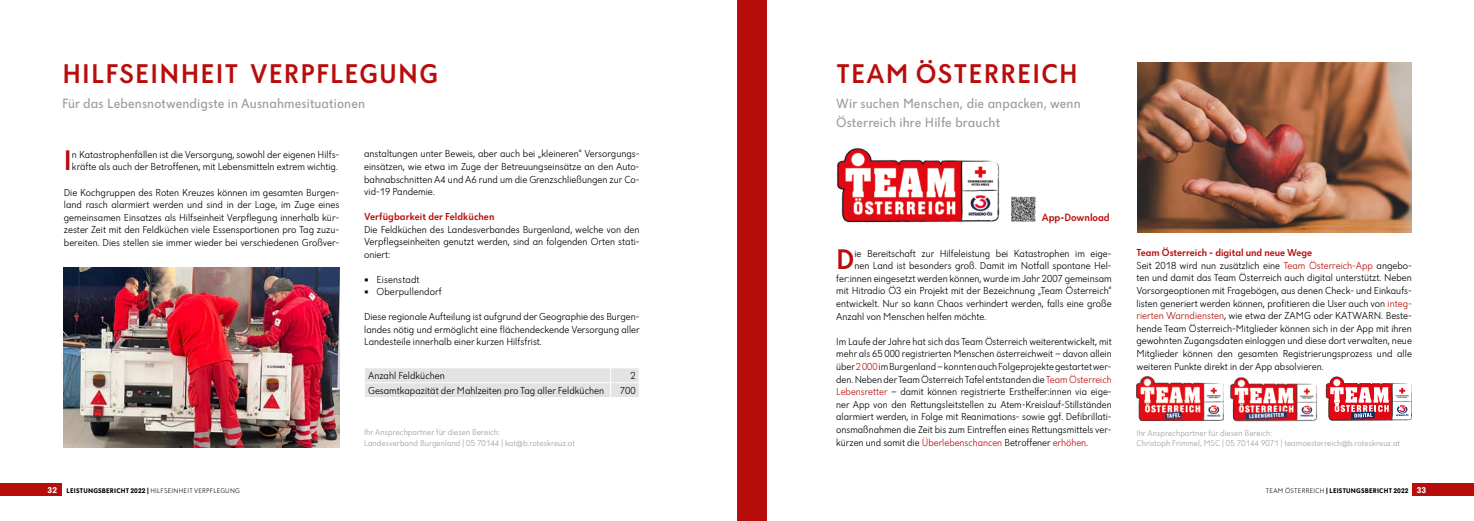
<style>
.page{position:relative;width:1474px;height:521px;background:#fff}
.page>*{position:absolute;margin:0;border:0;box-sizing:border-box;transform-origin:0 0}
.t1{font:500 29.31px "Dunant";color:#b70e0c}
.t2{font:500 28px "Dunant";letter-spacing:.045em;color:#b70e0c}
.t3{font:14px/19.2px "Dunant";letter-spacing:.01em;color:#9d9d9c}
.t4{font:500 10.94px "Dunant";color:#b70e0c}
.t5{font:300 10.5px/12.6px "Dunant";color:#000;text-align:justify}
.t6{font:500 10.5px "Dunant";letter-spacing:.01em;color:#b70e0c}
.t7{font:300 8.75px/10.5px "Dunant";letter-spacing:.01em;color:#9d9d9c}
.t8{font:700 8.75px "Dunant";color:#fff}
.t9{font:300 7px "Dunant";letter-spacing:.035em;color:#000}
.t10{font:700 7px "Dunant";letter-spacing:.035em;color:#000}
.s1{font-weight:400}
.s2{color:#b70e0c}
.s3{font-weight:500;color:#b70e0c}
.s4{font-weight:300}
.s5{font-size:8.75px;color:#fff}
.s6{font-weight:700}
</style>
<div class="page">
<div style="left:1411px;top:484px;width:62px;height:12px;background:#b70e0c"></div>
<div style="left:0;top:484px;width:62px;height:12px;background:#b70e0c"></div>
<div style="left:737px;top:0;width:29px;height:521px;background:#b70e0c"></div>
<img style="left:837px;top:148px;width:162px;height:75px">
<svg style="left:1325px;top:377px;width:86px;height:43px"></svg>
<img style="left:1229px;top:377px;width:89px;height:45px">
<img style="left:1136px;top:376px;width:87px;height:44px">
<img style="left:64px;top:268px;width:275px;height:179px">
<svg style="left:365px;top:368px;width:274px;height:29px;background:#e4e4e4"></svg>
<img style="left:1137px;top:63px;width:273px;height:169px">
<img style="left:1011px;top:196px;width:25px;height:26px">
<h2 class="t2" style="left:62px;top:58px;width:377px">HILFSEINHEIT VERPFLEGUNG</h2>
<h3 class="t3" style="left:62px;top:93px;width:304px">Für das Lebensnotwendigste in Ausnahmesituationen</h3>
<h1 class="t1" style="left:64px;top:144px;width:10px">I</h1>
<p class="t5" style="left:72px;top:148px;width:269px">n Katastrophenfällen ist die Versorgung, sowohl der eigenen Hilfs&shy;kräfte als auch der Betroffenen, mit Lebensmitteln extrem wichtig.</p>
<p class="t5" style="left:64px;top:186px;width:277px">Die Kochgruppen des Roten Kreuzes können im gesamten Burgen&shy;land rasch alarmiert werden und sind in der Lage, im Zuge eines gemeinsamen Einsatzes als Hilfseinheit Verpflegung innerhalb kür&shy;zester Zeit mit den Feldküchen viele Essensportionen pro Tag zuzu&shy;bereiten. Dies stellen sie immer wieder bei verschiedenen Großver-</p>
<p class="t5" style="left:364px;top:148px;width:277px">anstaltungen unter Beweis, aber auch bei „kleineren“ Versorgungs&shy;einsätzen, wie etwa im Zuge der Betreuungseinsätze an den Auto&shy;bahnabschnitten A4 und A6 rund um die Grenzschließungen zur Co&shy;vid-19 Pandemie.</p>
<p class="t6" style="left:364px;top:211px;width:132px">Verfügbarkeit der Feldküchen</p>
<p class="t5" style="left:364px;top:223px;width:277px">Die Feldküchen des Landesverbandes Burgenland, welche von den Verpflegseinheiten genutzt werden, sind an folgenden Orten stati&shy;oniert:</p>
<p class="t5" style="left:364px;top:273px;width:57px"><span class="s1">•</span> Eisenstadt</p>
<p class="t5" style="left:364px;top:285px;width:79px"><span class="s1">•</span> Oberpullendorf</p>
<p class="t5" style="left:364px;top:310px;width:277px">Diese regionale Aufteilung ist aufgrund der Geographie des Burgen&shy;landes nötig und ermöglicht eine flächendeckende Versorgung aller Landesteile innerhalb einer kurzen Hilfsfrist.</p>
<p class="t5" style="left:368px;top:369px;width:78px">Anzahl Feldküchen</p>
<p class="t5" style="left:630px;top:369px;width:7px">2</p>
<p class="t5" style="left:368px;top:384px;width:237px">Gesamtkapazität der Mahlzeiten pro Tag aller Feldküchen</p>
<p class="t5" style="left:620px;top:384px;width:17px">700</p>
<p class="t7" style="left:364px;top:427px;width:212px">Ihr Ansprechpartner für diesen Bereich:<br>Landesverband Burgenland | 05 70144 | kat@b.roteskreuz.at</p>
<h2 class="t2" style="left:836px;top:58px;width:243px">TEAM ÖSTERREICH</h2>
<h3 class="t3" style="left:836px;top:93px;width:246px">Wir suchen Menschen, die anpacken, wenn<br>Österreich ihre Hilfe braucht</h3>
<p class="t4" style="left:1041px;top:211px;width:69px">App-Download</p>
<h1 class="t1" style="left:836px;top:243px;width:20px">D</h1>
<p class="t5" style="left:854px;top:247px;width:259px">ie Bereitschaft zur Hilfeleistung bei Katastrophen im eige-</p>
<p class="t5" style="left:854px;top:259px;width:259px">nen Land ist besonders groß. Damit im Notfall spontane Hel-</p>
<p class="t5" style="left:836px;top:272px;width:277px">fer:innen eingesetzt werden können, wurde im Jahr 2007 gemeinsam</p>
<p class="t5" style="left:836px;top:285px;width:277px">mit Hitradio Ö3 ein Projekt mit der Bezeichnung „Team Österreich“</p>
<p class="t5" style="left:836px;top:297px;width:277px">entwickelt. Nur so kann Chaos verhindert werden, falls eine große</p>
<p class="t5" style="left:836px;top:310px;width:152px">Anzahl von Menschen helfen möchte.</p>
<p class="t5" style="left:836px;top:335px;width:277px">Im Laufe der Jahre hat sich das Team Österreich weiterentwickelt, mit mehr als 65 000 registrierten Menschen österreichweit – davon allein über <span class="s2">2 000</span> im Burgenland – konnten auch Folgeprojekte gestartet wer&shy;den. Neben der Team Österreich Tafel entstanden die <span class="s2">Team Österreich Lebensretter</span> – damit können registrierte Ersthelfer:innen via eige&shy;ner App von den Rettungsleitstellen zu Atem-Kreislauf-Stillständen alarmiert werden, in Folge mit Reanimations- sowie ggf. Defibrillati&shy;onsmaßnahmen die Zeit bis zum Eintreffen eines Rettungsmittels ver&shy;kürzen und somit die <span class="s2">Überlebenschancen</span> Betroffener <span class="s2">erhöhen</span>.</p>
<p class="t5" style="left:1136px;top:246px;width:277px;text-align:left"><span class="s3">Team Österreich - digital und neue Wege<br></span>Seit 2018 wird nun zusätzlich eine <span class="s2">Team Österreich-App</span> angebo&shy;ten und damit das Team Österreich auch digital unterstützt. Neben Vorsorgeoptionen mit Fragebögen, aus denen Check- und Einkaufs&shy;listen generiert werden können, profitieren die User auch von <span class="s2">integ&shy;rierten Warndiensten</span>, wie etwa der ZAMG oder KATWARN. Beste&shy;hende Team Österreich-Mitglieder können sich in der App mit ihren gewohnten Zugangsdaten einloggen und diese dort verwalten, neue Mitglieder können den gesamten Registrierungsprozess und alle weiteren Punkte direkt in der App absolvieren.</p>
<p class="t7" style="left:1136px;top:427px;width:265px">Ihr Ansprechpartner für diesen Bereich:<br>Christoph Frimmel, MSC | 05 70144 9071 | teamoesterreich@b.roteskreuz.at</p>
<p class="t8" style="left:48px;top:485px;width:11px">32</p>
<p class="t10" style="left:1265px;top:486px;width:162px"><span class="s4">TEAM ÖSTERREICH</span> | LEISTUNGSBERICHT 2022 <span class="s5">33</span></p>
<p class="t9" style="left:67px;top:486px;width:175px"><span class="s6">LEISTUNGSBERICHT 2022 |</span> HILFSEINHEIT VERPFLEGUNG</p>
</div>
